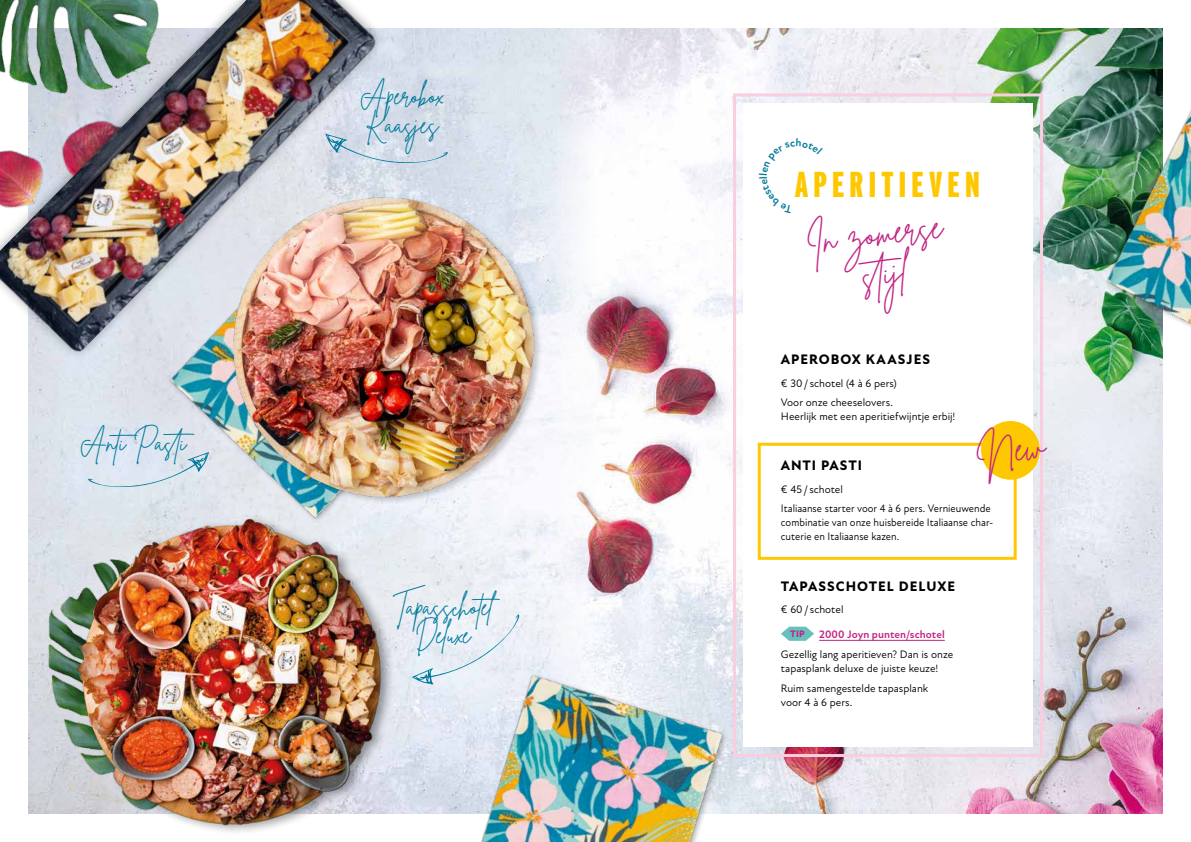
<style>
.page{position:relative;width:1191px;height:842px;background:#fff}
.page>*{position:absolute;margin:0;border:0;box-sizing:border-box;transform-origin:0 0}
.t1{font:900 36px "Interstate Compressed";letter-spacing:.145em;color:#fec800}
.t2{font:34.6px/39.5px "Brittany Signature";color:#c22484;text-align:center}
.t3{font:24.9px/28.5px "Brittany Signature";color:#007a9a}
.t4{font:800 14px "New Atten";letter-spacing:.07em;color:#000}
.t5{font:11px/19.7px "New Atten";color:#000}
.t6{font:11px/14px "New Atten";color:#000;scale:.95 1}
.t7{font:700 11px "New Atten";letter-spacing:.005em;color:#c22484}
.t8{font:800 9.5px "New Atten";color:#c22484}
</style>
<div class="page">
<img style="left:595px;top:28px;width:567px;height:786px">
<img style="left:28px;top:28px;width:567px;height:786px">
<img style="left:133px;top:383px;width:357px;height:185px">
<div style="left:743px;top:103px;width:290px;height:644px;background:#fff"></div>
<div style="left:733px;top:93px;width:310px;height:664px;border:3px solid #f9cedf"></div>
<div style="left:757px;top:443px;width:259px;height:117px;border:3px solid #fec800"></div>
<div style="left:232px;top:196px;width:311px;height:310px;background:#000;opacity:.2"></div>
<img style="left:224px;top:188px;width:315px;height:315px;border-radius:158px">
<img style="left:0;top:0;width:425px;height:383px">
<img style="left:28px;top:497px;width:415px;height:335px">
<div style="left:1104px;top:100px;width:87px;height:277px;background:#000;opacity:.3"></div>
<img style="left:1070px;top:87px;width:121px;height:273px">
<img style="left:454px;top:648px;width:317px;height:194px">
<hr style="left:819px;top:640px;width:125px;height:1px;background:#c22484">
<svg style="left:781px;top:627px;width:33px;height:14px"></svg>
<svg style="left:325px;top:134px;width:123px;height:29px;background:#c9d7e5"></svg>
<svg style="left:412px;top:614px;width:108px;height:71px"></svg>
<svg style="left:88px;top:452px;width:121px;height:36px;background:#d4e1ec"></svg>
<svg style="left:973px;top:424px;width:75px;height:61px"></svg>
<h3 class="t3" style="left:80px;top:427px;width:117px">Anti Pasti</h3>
<h3 class="t3" style="left:360px;top:80px;width:86px">Aperobox<br>Kaasjes</h3>
<h3 class="t3" style="left:393px;top:591px;width:115px;text-align:center">Tapasschotel<br>Deluxe</h3>
<h1 class="t1" style="left:794px;top:164px;width:187px">APERITIEVEN</h1>
<h2 class="t2" style="left:803px;top:221px;width:138px;rotate:-7deg">In zomerse st ijl</h2>
<p class="t4" style="left:781px;top:351px;width:151px">APEROBOX KAASJES</p>
<p class="t5" style="left:781px;top:373px;width:118px">€ 30/ schotel (4 à 6 pers)<br>Voor onze cheeselovers.</p>
<p class="t5" style="left:781px;top:407px;width:176px">Heerlijk met een aperitiefwijntje erbij!</p>
<p class="t4" style="left:781px;top:457px;width:83px">ANTI PASTI</p>
<p class="t5" style="left:781px;top:479px;width:211px">€ 45/ schotel<br>Italiaanse starter voor 4 à 6 pers. Vernieuwende</p>
<p class="t6" style="left:781px;top:516px;width:225px">combinatie van onze huisbereide Italiaanse char&shy;cuterie en Italiaanse kazen.</p>
<p class="t4" style="left:781px;top:577px;width:176px">TAPASSCHOTEL DELUXE</p>
<p class="t5" style="left:781px;top:600px;width:64px">€ 60/ schotel</p>
<p class="t8" style="left:790px;top:628px;width:16px">TIP</p>
<p class="t7" style="left:819px;top:628px;width:127px">2000 Joyn punten/schotel</p>
<p class="t5" style="left:781px;top:647px;width:174px;line-height:14px">Gezellig lang aperitieven? Dan is onze tapasplank deluxe de juiste keuze!</p>
<p class="t5" style="left:781px;top:681px;width:149px;line-height:14px">Ruim samengestelde tapasplank voor 4 à 6 pers.</p>
</div>
